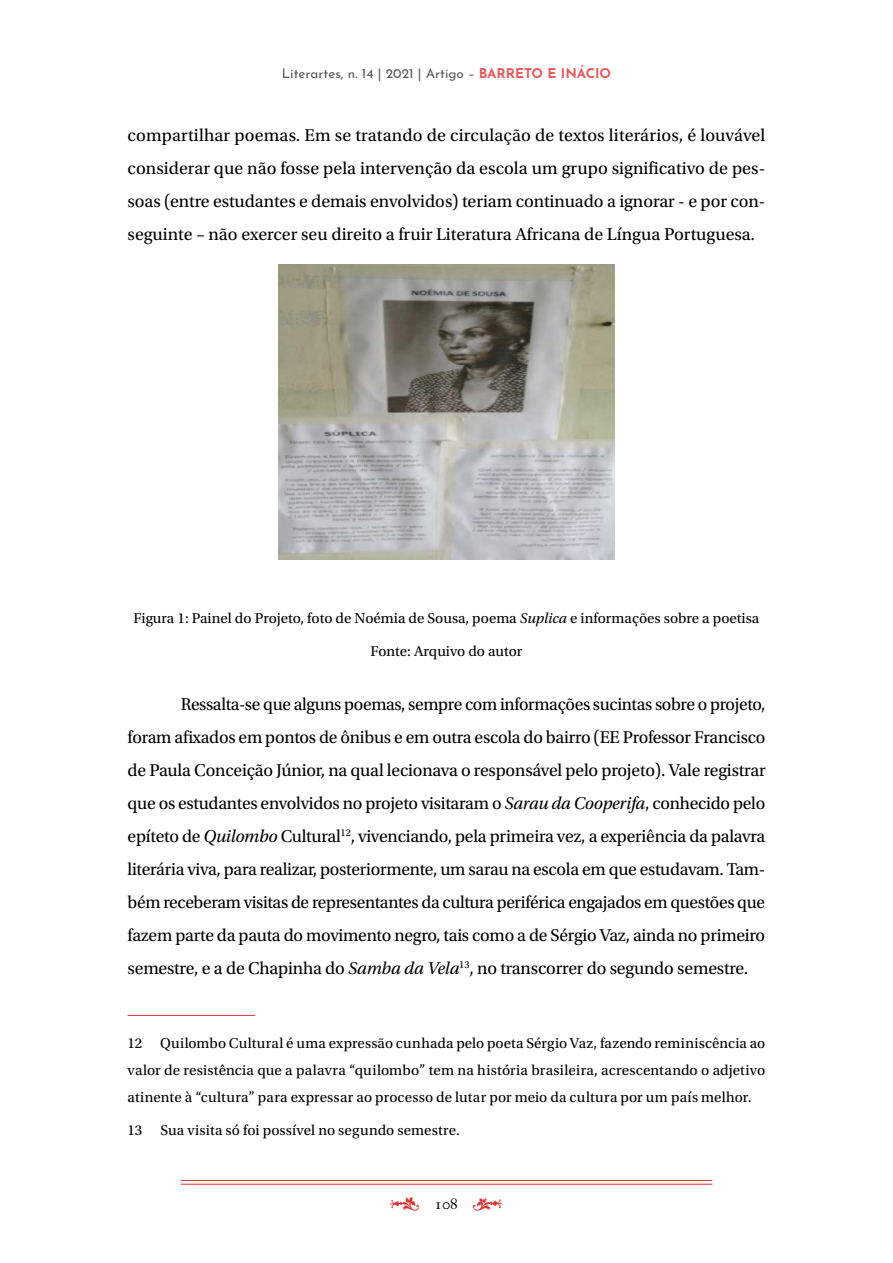
<style>
.page{position:relative;width:893px;height:1263px;background:#fff}
.page>*{position:absolute;margin:0;border:0;box-sizing:border-box;transform-origin:0 0}
.t1{font:18px/33px "Utopia Std";letter-spacing:-.01em;color:#000;text-align:justify}
.t2{font:15px/27px "Utopia Std";color:#000;text-align:justify}
.t3{font:15px "Janson Text Roman SC";color:#000}
.t4{font:13.5px "Josefin Sans";color:#575756}
.s1{font-style:inherit}
.s2{font-weight:700;color:#e75b5b}
.s3{font-style:italic}
</style>
<div class="page">
<hr style="left:181px;top:1180px;width:531px;height:1px;background:#e13232">
<hr style="left:181px;top:1184px;width:531px;height:1px;background:#e13232">
<img style="left:279px;top:265px;width:335px;height:294px">
<hr style="left:128px;top:1015px;width:127px;height:1px;background:#e13232">
<p class="t4" style="left:282px;top:62px;width:331px">Literartes, n. 14 | <span class="s1">2021</span> | Artigo – <span class="s2">BARRETO E INÁCIO</span></p>
<p class="t1" style="left:128px;top:119px;width:639px">compartilhar poemas. Em se tratando de circulação de textos literários, é louvável considerar que não fosse pela intervenção da escola um grupo significativo de pes&shy;soas (entre estudantes e demais envolvidos) teriam continuado a ignorar - e por con&shy;seguinte – não exercer seu direito a fruir Literatura Africana de Língua Portuguesa.</p>
<p class="t2" style="left:134px;top:604px;width:627px">Figura 1: Painel do Projeto, foto de Noémia de Sousa, poema <span class="s3">Suplica</span> e informações sobre a poetisa</p>
<p class="t2" style="left:371px;top:637px;width:153px">Fonte: Arquivo do autor</p>
<p class="t1" style="left:128px;top:688px;width:639px;text-indent:53px">Ressalta-se que alguns poemas, sempre com informações sucintas sobre o projeto, foram afixados em pontos de ônibus e em outra escola do bairro (EE Professor Francisco de Paula Conceição Júnior, na qual lecionava o responsável pelo projeto). Vale registrar que os estudantes envolvidos no projeto visitaram o <span class="s3">Sarau da Cooperifa</span>, conhecido pelo epíteto de <span class="s3">Quilombo</span> Cultural<sup>12</sup>, vivenciando, pela primeira vez, a experiência da palavra literária viva, para realizar, posteriormente, um sarau na escola em que estudavam. Tam&shy;bém receberam visitas de representantes da cultura periférica engajados em questões que fazem parte da pauta do movimento negro, tais como a de Sérgio Vaz, ainda no primeiro semestre, e a de Chapinha do <span class="s3">Samba da Vela</span><sup>13</sup>, no transcorrer do segundo semestre.</p>
<p class="t2" style="left:128px;top:1030px;width:639px">12 Quilombo Cultural é uma expressão cunhada pelo poeta Sérgio Vaz, fazendo reminiscência ao valor de resistência que a palavra “quilombo” tem na história brasileira, acrescentando o adjetivo atinente à “cultura” para expressar ao processo de lutar por meio da cultura por um país melhor.</p>
<p class="t2" style="left:128px;top:1117px;width:334px">13 Sua visita só foi possível no segundo semestre.</p>
<p class="t3" style="left:435px;top:1194px;width:25px">108</p>
</div>
